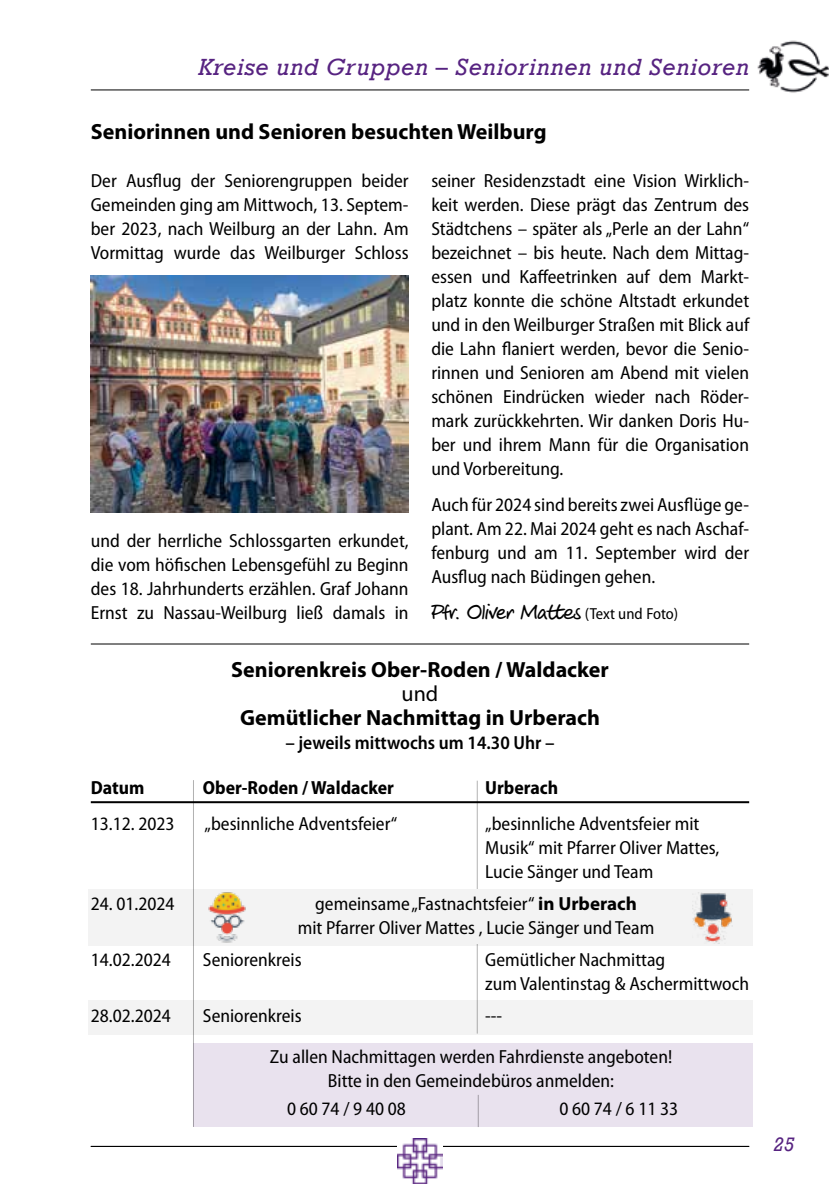
<style>
.page{position:relative;width:840px;height:1191px;background:#fff}
.page>*{position:absolute;margin:0;border:0;box-sizing:border-box;transform-origin:0 0}
.t1{font:italic 24px "Rockwell";letter-spacing:.03em;color:#572381}
.t2{font:700 22px "Myriad Pro";color:#000}
.t3{font:22px "Veneto Handwriting Pro";color:#000}
.t4{font:22px "Myriad Pro";color:#000}
.t5{font:italic 20px "Rockwell";color:#572381}
.t6{font:semi-condensed 19px/24px "Myriad Pro";color:#000;text-align:justify}
.t7{font:700 semi-condensed 19px "Myriad Pro";color:#000}
.t8{font:600 semi-condensed 19px "Myriad Pro";color:#000}
.s1{font-family:"Myriad Pro";font-stretch:semi-condensed;font-size:16px}
.s2{font-weight:700;font-stretch:normal}
</style>
<div class="page">
<hr style="left:91px;top:89px;width:657px;height:1px;background:#000">
<hr style="left:91px;top:1145px;width:657px;height:1px;background:#000">
<img style="left:757px;top:40px;width:71px;height:53px">
<img style="left:397px;top:1138px;width:45px;height:45px">
<div style="left:88px;top:889px;width:663px;height:56px;background:#f3f3f3"></div>
<div style="left:88px;top:1000px;width:663px;height:34px;background:#f3f3f3"></div>
<div style="left:193px;top:1043px;width:558px;height:84px;background:#e9e2ee"></div>
<hr style="left:91px;top:801px;width:657px;height:2px;background:#000">
<hr style="left:193px;top:780px;width:1px;height:346px;background:#000">
<hr style="left:476px;top:780px;width:1px;height:109px;background:#000">
<hr style="left:476px;top:944px;width:1px;height:89px;background:#000">
<hr style="left:477px;top:1094px;width:1px;height:33px;background:#000">
<img style="left:91px;top:275px;width:317px;height:238px">
<hr style="left:91px;top:643px;width:657px;height:1px;background:#000">
<img style="left:208px;top:892px;width:38px;height:51px">
<img style="left:692px;top:893px;width:39px;height:50px">
<p class="t1" style="left:198px;top:53px;width:552px">Kreise und Gruppen – Seniorinnen und Senioren</p>
<p class="t2" style="left:91px;top:117px;width:457px">Seniorinnen und Senioren besuchten Weilburg</p>
<p class="t6" style="left:91px;top:168px;width:319px">Der Ausflug der Seniorengruppen beider Gemeinden ging am Mittwoch, 13. Septem&shy;ber 2023, nach Weilburg an der Lahn. Am Vormittag wurde das Weilburger Schloss</p>
<p class="t6" style="left:91px;top:528px;width:319px">und der herrliche Schlossgarten erkundet, die vom höfischen Lebensgefühl zu Beginn des 18. Jahrhunderts erzählen. Graf Johann Ernst zu Nassau-Weilburg ließ damals in</p>
<p class="t6" style="left:431px;top:168px;width:319px">seiner Residenzstadt eine Vision Wirklich&shy;keit werden. Diese prägt das Zentrum des Städtchens – später als „Perle an der Lahn“ bezeichnet – bis heute. Nach dem Mittag&shy;essen und Kaffeetrinken auf dem Markt&shy;platz konnte die schöne Altstadt erkundet und in den Weilburger Straßen mit Blick auf die Lahn flaniert werden, bevor die Senio&shy;rinnen und Senioren am Abend mit vielen schönen Eindrücken wieder nach Röder&shy;mark zurückkehrten. Wir danken Doris Hu&shy;ber und ihrem Mann für die Organisation und Vorbereitung.</p>
<p class="t6" style="left:431px;top:492px;width:319px">Auch für 2024 sind bereits zwei Ausflüge ge&shy;plant. Am 22. Mai 2024 geht es nach Aschaf&shy;fenburg und am 11. September wird der Ausflug nach Büdingen gehen.</p>
<p class="t3" style="left:431px;top:600px;width:248px">Pfr. Oliver Mattes <span class="s1">(Text und Foto)</span></p>
<p class="t2" style="left:231px;top:655px;width:379px">Seniorenkreis Ober-Roden / Waldacker</p>
<p class="t4" style="left:401px;top:680px;width:38px">und</p>
<p class="t2" style="left:240px;top:703px;width:361px">Gemütlicher Nachmittag in Urberach</p>
<p class="t8" style="left:285px;top:731px;width:270px">– jeweils mittwochs um 14.30 Uhr –</p>
<p class="t7" style="left:91px;top:775px;width:55px">Datum</p>
<p class="t7" style="left:203px;top:775px;width:192px">Ober-Roden / Waldacker</p>
<p class="t7" style="left:485px;top:775px;width:74px">Urberach</p>
<p class="t6" style="left:91px;top:811px;width:85px">13.12. 2023</p>
<p class="t6" style="left:204px;top:811px;width:194px">„besinnliche Adventsfeier“</p>
<p class="t6" style="left:485px;top:811px;width:236px;text-align:left">„besinnliche Adventsfeier mit<br>Musik“ mit Pfarrer Oliver Mattes,<br>Lucie Sänger und Team</p>
<p class="t6" style="left:91px;top:891px;width:85px">24. 01.2024</p>
<p class="t6" style="left:297px;top:891px;width:358px;text-align:center">gemeinsame „Fastnachtsfeier“ <span class="s2">in Urberach<br></span>mit Pfarrer Oliver Mattes , Lucie Sänger und Team</p>
<p class="t6" style="left:91px;top:947px;width:81px">14.02.2024</p>
<p class="t6" style="left:203px;top:947px;width:100px">Seniorenkreis</p>
<p class="t6" style="left:485px;top:947px;width:265px">Gemütlicher Nachmittag<br>zum Valentinstag &amp; Aschermittwoch</p>
<p class="t6" style="left:91px;top:1003px;width:81px">28.02.2024</p>
<p class="t6" style="left:203px;top:1003px;width:100px">Seniorenkreis</p>
<p class="t6" style="left:485px;top:1003px;width:18px">---</p>
<p class="t6" style="left:270px;top:1044px;width:403px;text-align:center">Zu allen Nachmittagen werden Fahrdienste angeboten!<br>Bitte in den Gemeindebüros anmelden:</p>
<p class="t6" style="left:287px;top:1096px;width:120px">0 60 74 / 9 40 08</p>
<p class="t6" style="left:559px;top:1096px;width:120px">0 60 74 / 6 11 33</p>
<p class="t5" style="left:772px;top:1132px;width:23px">25</p>
</div>
